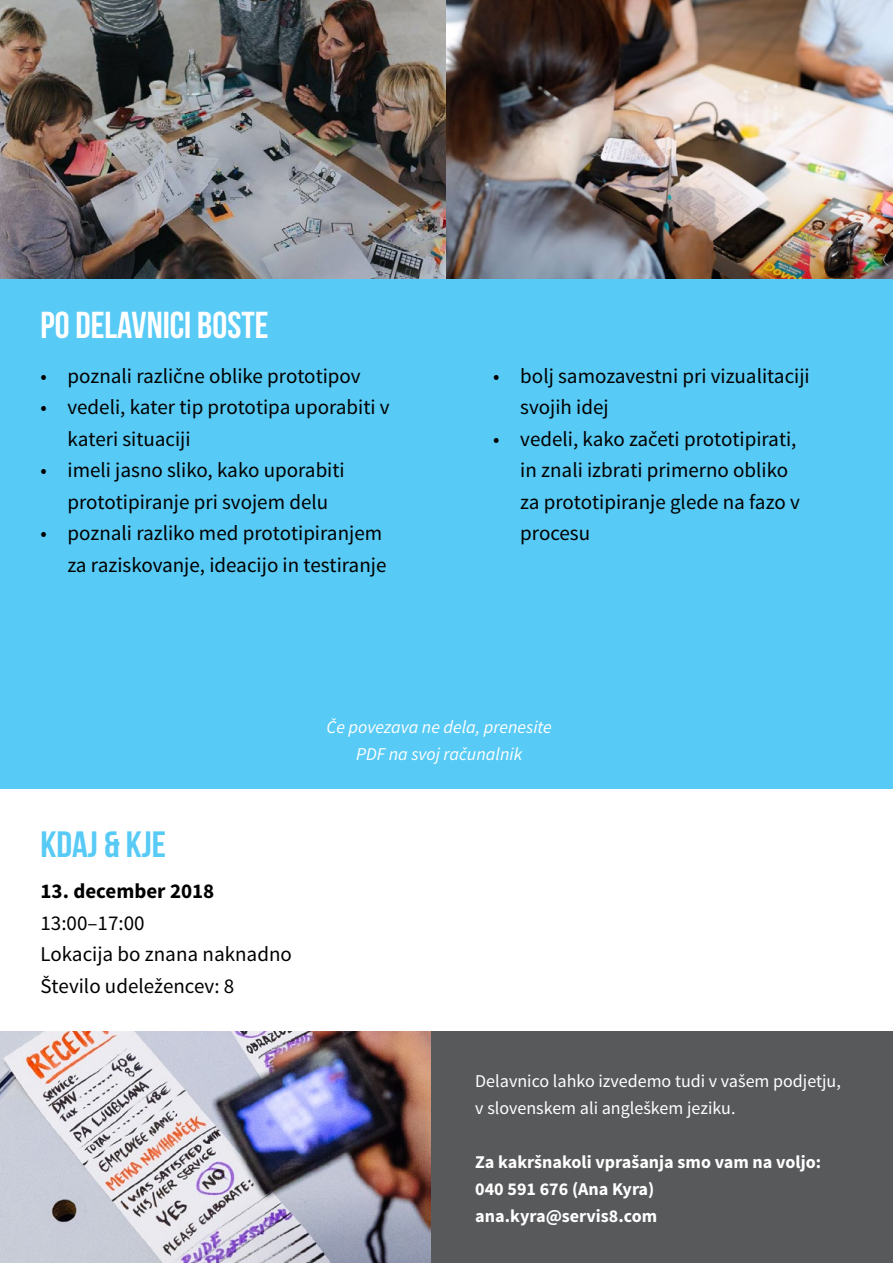
<style>
.page{position:relative;width:893px;height:1263px;background:#fff}
.page>*{position:absolute;margin:0;border:0;box-sizing:border-box;transform-origin:0 0}
.t1{font:700 37.5px "Bebas Neue";color:#fff}
.t2{font:700 36.6px "Bebas Neue";color:#57caf5;scale:1.06 1}
.t3{font:21px/31.5px "Source Sans Pro";color:#000}
.t4{font:700 21px "Source Sans Pro";color:#000}
.t5{font:700 18px/27px "Source Sans Pro";color:#fff}
.t6{font:18px/27px "Source Sans Pro";color:#fff}
.t7{font:italic 18px/27px "Source Sans Pro";color:#fff;text-align:center}
</style>
<div class="page">
<img style="left:0;top:0;width:446px;height:279px">
<div style="left:401px;top:1031px;width:492px;height:232px;background:#58595b"></div>
<div style="left:0;top:279px;width:893px;height:510px;background:#57caf5"></div>
<img style="left:446px;top:0;width:447px;height:278px">
<img style="left:0;top:1032px;width:430px;height:231px">
<h1 class="t1" style="left:40px;top:305px;width:229px">PO DELAVNICI BOSTE</h1>
<p class="t3" style="left:40px;top:361px;width:322px">• poznali različne oblike prototipov</p>
<p class="t3" style="left:68px;top:392px;width:324px;text-indent:-27px">• vedeli, kater tip prototipa uporabiti v kateri situaciji</p>
<p class="t3" style="left:40px;top:455px;width:306px;text-align:center">• imeli jasno sliko, kako uporabiti prototipiranje pri svojem delu</p>
<p class="t3" style="left:40px;top:518px;width:347px;text-align:right">• poznali razliko med prototipiranjem za raziskovanje, ideacijo in testiranje</p>
<p class="t3" style="left:520px;top:360px;width:291px;text-indent:-27px">• bolj samozavestni pri vizualitaciji svojih idej</p>
<p class="t3" style="left:520px;top:423px;width:281px;text-indent:-27px">• vedeli, kako začeti prototipirati, in znali izbrati primerno obliko za prototipiranje glede na fazo v procesu</p>
<h2 class="t2" style="left:40px;top:824px;width:120px">kdaj &amp; kje</h2>
<p class="t4" style="left:40px;top:878px;width:175px">13. december 2018</p>
<p class="t3" style="left:40px;top:907px;width:253px">13:00–17:00<br>Lokacija bo znana naknadno<br>Število udeležencev: 8</p>
<p class="t7" style="left:327px;top:713px;width:227px">Če povezava ne dela, prenesite<br>PDF na svoj računalnik</p>
<p class="t6" style="left:475px;top:1068px;width:367px">Delavnico lahko izvedemo tudi v vašem podjetju, v slovenskem ali angleškem jeziku.</p>
<p class="t5" style="left:475px;top:1150px;width:347px">Za kakršnakoli vprašanja smo vam na voljo:<br>040 591 676 (Ana Kyra) ana.kyra@servis8.com</p>
</div>
